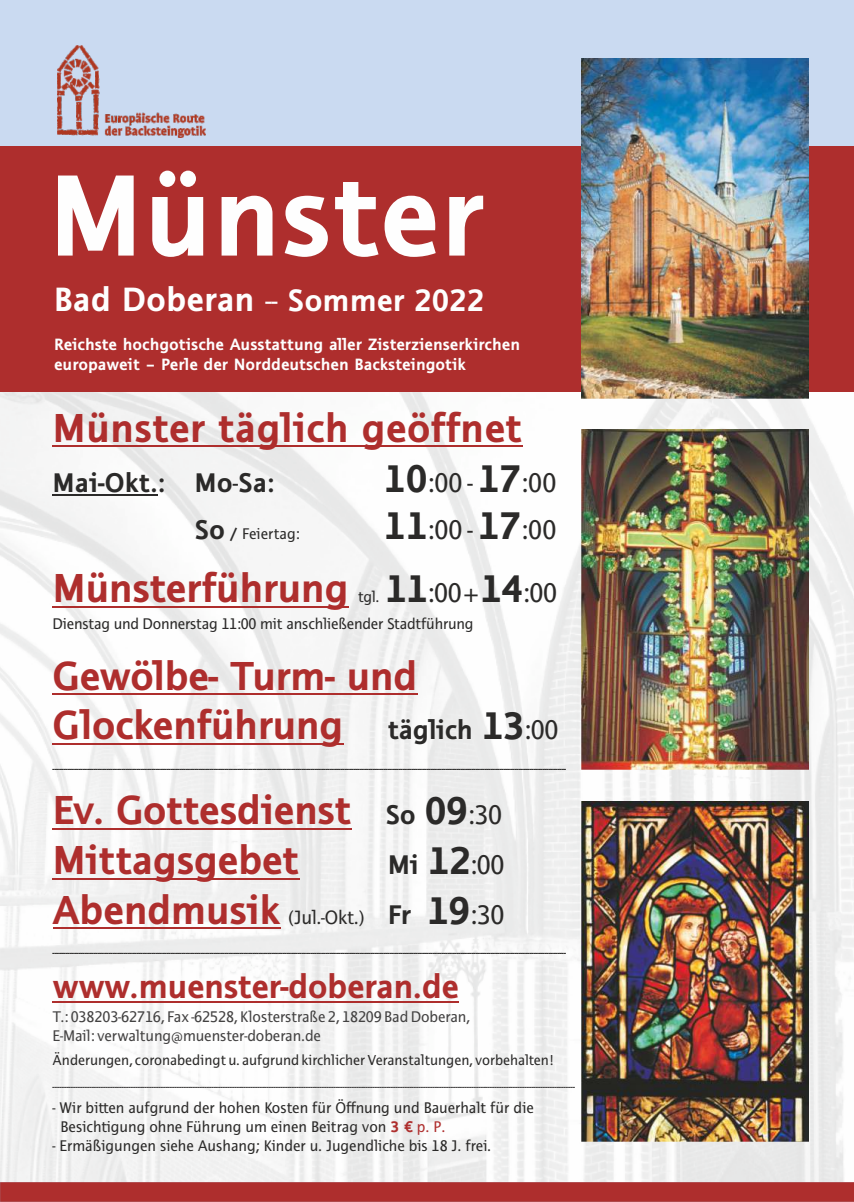
<style>
.page{position:relative;width:854px;height:1202px;background:#fff}
.page>*{position:absolute;margin:0;border:0;box-sizing:border-box;transform-origin:0 0}
.t1{font:700 120px "Thordis Sans EFEL";color:#fefefe}
.t2{font:700 42px/49.6px "Thordis Sans EFEL";letter-spacing:-.015em;color:#ae2e2d}
.t3{font:700 35px "Thordis Sans EFEL";letter-spacing:-.015em;color:#ae2e2d}
.t4{font:700 35px "Thordis Sans EFEL";color:#fefefe}
.t5{font:28px "Thordis Sans EFEL";color:#2b2a29}
.t6{font:700 28px "Thordis Sans EFEL";letter-spacing:-.01em;color:#2b2a29}
.t7{font:20px "Thordis Sans EFEL";letter-spacing:-.01em;color:#2b2a29}
.t8{font:700 17px/20.1px "Thordis Sans EFEL";letter-spacing:-.005em;color:#fefefe}
.t9{font:16px/18.9px "Thordis Sans EFEL";color:#2b2a29}
.t10{font:16px/18.9px "Thordis Sans EFEL";letter-spacing:-.005em;color:#434242}
.t11{font:15px "Thordis Sans EFEL";color:#2b2a29}
.t12{font:700 10px "Thordis Sans EFEL";color:#2b2a29}
.t13{font:700 10px "Thordis Sans EFEL";color:#434242}
.s1{font-weight:400;font-size:32px}
.s2{font-size:32px}
.s3{font-weight:400}
.s4{font-weight:700;font-size:40px}
.s5{font-weight:700;font-size:28px}
.s6{font-weight:700}
.s7{font-weight:400;font-size:16px;color:#2b2a29}
.s8{font-size:40px}
.s9{font-size:28px;color:#2b2a29}
.s10{font-size:40px;color:#2b2a29}
.s11{font-weight:400;font-size:28px;color:#2b2a29}
.s12{font-weight:700;font-size:42px;color:#ae2e2d}
.s13{font-size:28px}
.s14{font-weight:700;color:#ae2e2d}
.s15{color:#ae2e2d}
</style>
<div class="page">
<img style="left:0;top:391px;width:853px;height:791px">
<div style="left:0;top:146px;width:853px;height:245px;background:#ae2e2d"></div>
<div style="left:0;top:0;width:853px;height:146px;background:#cadaf1"></div>
<svg style="left:0;top:1182px;width:853px;height:20px;background:#ae3130"></svg>
<hr style="left:53px;top:445px;width:469px;height:2px;background:#ae2e2d">
<hr style="left:53px;top:494px;width:105px;height:2px;background:#2b2a29">
<hr style="left:53px;top:606px;width:295px;height:2px;background:#ae2e2d">
<hr style="left:53px;top:693px;width:364px;height:2px;background:#ae2e2d">
<hr style="left:53px;top:743px;width:290px;height:2px;background:#ae2e2d">
<hr style="left:53px;top:828px;width:299px;height:2px;background:#ae2e2d">
<hr style="left:53px;top:878px;width:247px;height:2px;background:#ae2e2d">
<hr style="left:53px;top:927px;width:227px;height:2px;background:#ae2e2d">
<hr style="left:53px;top:1001px;width:406px;height:1px;background:#ae2e2d">
<img style="left:57px;top:46px;width:148px;height:91px">
<img style="left:581px;top:430px;width:227px;height:339px">
<img style="left:581px;top:59px;width:227px;height:339px">
<img style="left:581px;top:802px;width:227px;height:339px">
<h1 class="t1" style="left:48px;top:148px;width:436px">Münster</h1>
<h3 class="t4" style="left:54px;top:279px;width:431px">Bad Doberan <span class="s1">--</span> <span class="s2">Sommer 2022</span></h3>
<h3 class="t8" style="left:54px;top:335px;width:467px">Reichste hochgotische Ausstattung aller Zisterzienserkirchen europaweit – Perle der Norddeutschen Backsteingotik</h3>
<h2 class="t2" style="left:53px;top:404px;width:471px">Münster täglich geöffnet</h2>
<h3 class="t6" style="left:53px;top:467px;width:224px">Mai-Okt.: Mo<span class="s3">-</span>Sa:</h3>
<h3 class="t5" style="left:384px;top:467px;width:174px"><span class="s4">10</span>:00 - <span class="s4">17</span>:00</h3>
<h3 class="t9" style="left:194px;top:525px;width:107px"><span class="s5">So</span> <span class="s6">/</span> Feiertag:</h3>
<h3 class="t5" style="left:384px;top:514px;width:174px"><span class="s4">11</span>:00 - <span class="s4">17</span>:00</h3>
<h2 class="t2" style="left:53px;top:565px;width:328px">Münsterführung <span class="s7">tgl.</span></h2>
<h3 class="t5" style="left:385px;top:577px;width:173px"><span class="s4">11</span>:00+<span class="s4">14</span>:00</h3>
<h3 class="t9" style="left:53px;top:614px;width:422px">Dienstag und Donnerstag 11:00 mit anschließender Stadtführung</h3>
<h2 class="t2" style="left:53px;top:652px;width:366px">Gewölbe- Turm- und<br>Glockenführung</h2>
<h3 class="t6" style="left:388px;top:714px;width:172px">täglich <span class="s8">13</span><span class="s3">:00</span></h3>
<p class="t12" style="left:53px;top:763px;width:515px">-----------------------------------------------------------------------------------------------------------------------------------------------------------------------------------------------------------------------------------------------</p>
<h2 class="t2" style="left:53px;top:787px;width:451px">Ev. Gottesdienst <span class="s9">So</span> <span class="s10">09</span><span class="s11">:30<br></span>Mittagsgebet</h2>
<h3 class="t5" style="left:388px;top:849px;width:118px"><span class="s6">Mi</span> <span class="s4">12</span>:00</h3>
<h3 class="t7" style="left:53px;top:906px;width:453px"><span class="s12">Abendmusik</span> (Jul.-Okt.) <span class="s5">Fr</span> <span class="s4">19</span><span class="s13">:30</span></h3>
<p class="t12" style="left:53px;top:947px;width:515px">-----------------------------------------------------------------------------------------------------------------------------------------------------------------------------------------------------------------------------------------------</p>
<h3 class="t3" style="left:53px;top:966px;width:408px">www.muenster-doberan.de</h3>
<h3 class="t10" style="left:52px;top:1007px;width:419px">T.: 038203-62716, Fax -62528, Klosterstraße 2, 18209 Bad Doberan,<br>E-Mail: verwaltung@muenster-doberan.de</h3>
<h3 class="t11" style="left:52px;top:1051px;width:502px">Änderungen, coronabedingt u. aufgrund kirchlicher Veranstaltungen, vorbehalten!</h3>
<p class="t13" style="left:52px;top:1081px;width:524px">-----------------------------------------------------------------------------------------------------------------------------------------------------------------------------------------------------------------------------------</p>
<h3 class="t9" style="left:60px;top:1098px;width:475px;text-indent:-8px">- Wir bitten aufgrund der hohen Kosten für Öffnung und Bauerhalt für die<br>Besichtigung ohne Führung um einen Beitrag von <span class="s14">3 €</span> <span class="s15">p. P.</span></h3>
<h3 class="t9" style="left:52px;top:1136px;width:440px">- Ermäßigungen siehe Aushang; Kinder u. Jugendliche bis 18 J. frei.</h3>
</div>
